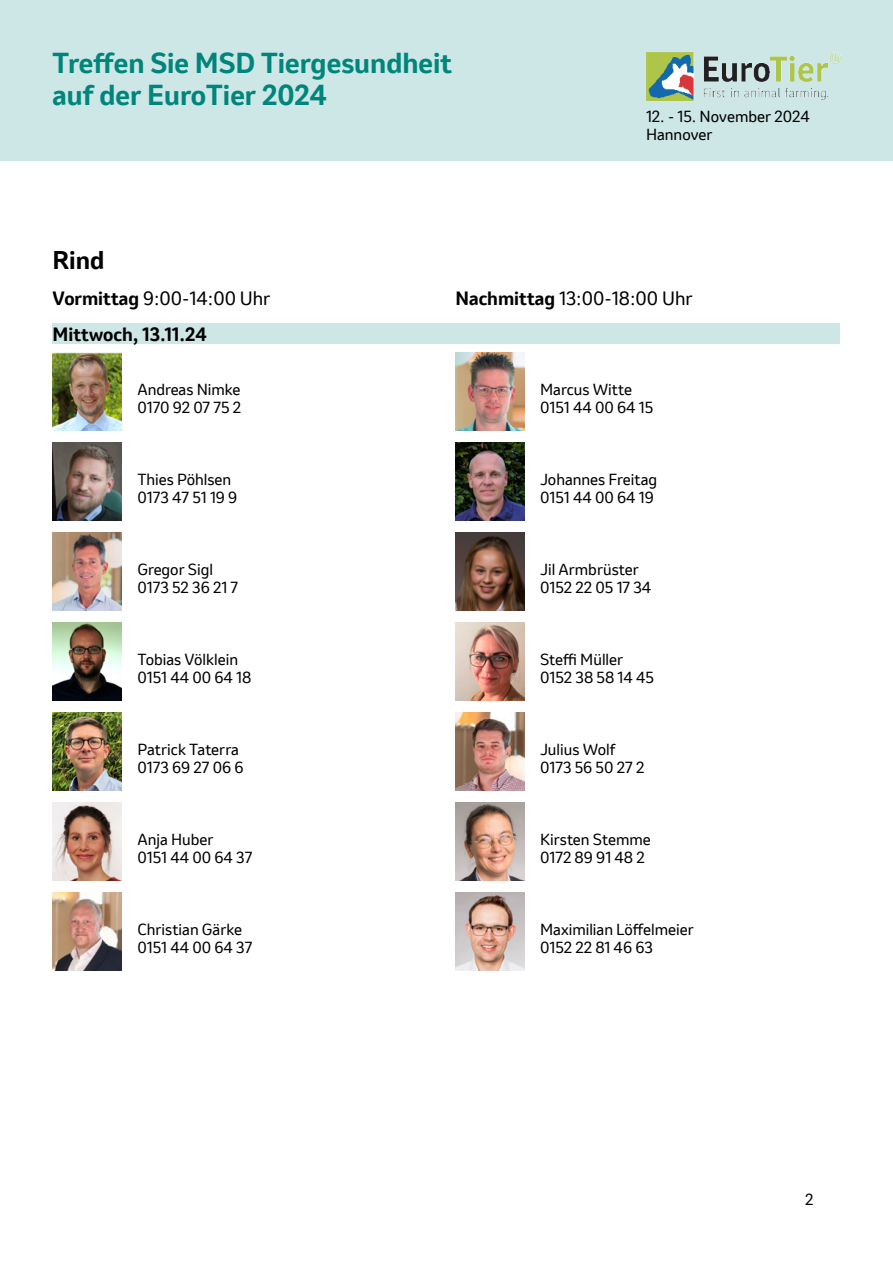
<style>
.page{position:relative;width:893px;height:1263px;background:#fff}
.page>*{position:absolute;margin:0;border:0;box-sizing:border-box;transform-origin:0 0}
.t1{font:700 27px/32.4px "Invention";color:#00857c}
.t2{font:700 24px "Invention";color:#000}
.t3{font:18px "Invention";color:#000}
.t4{font:700 18px "Invention";color:#000}
.t5{font:15px/18px "Invention";color:#000}
.s1{font-weight:700}
</style>
<div class="page">
<div style="left:0;top:0;width:893px;height:160px;background:#cce7e5"></div>
<img style="left:646px;top:53px;width:194px;height:47px">
<img style="left:52px;top:352px;width:70px;height:78px">
<img style="left:52px;top:443px;width:70px;height:77px">
<img style="left:52px;top:532px;width:70px;height:78px">
<img style="left:52px;top:622px;width:70px;height:78px">
<img style="left:52px;top:713px;width:70px;height:77px">
<img style="left:52px;top:802px;width:70px;height:79px">
<img style="left:52px;top:893px;width:70px;height:78px">
<img style="left:455px;top:352px;width:69px;height:78px">
<img style="left:455px;top:443px;width:69px;height:77px">
<img style="left:455px;top:532px;width:69px;height:78px">
<img style="left:455px;top:622px;width:69px;height:78px">
<img style="left:455px;top:713px;width:69px;height:77px">
<img style="left:455px;top:802px;width:69px;height:79px">
<img style="left:455px;top:893px;width:69px;height:78px">
<div style="left:52px;top:323px;width:788px;height:21px;background:#cce7e5"></div>
<h1 class="t1" style="left:52px;top:47px;width:401px">Treffen Sie MSD Tiergesundheit auf der EuroTier 2024</h1>
<p class="t5" style="left:646px;top:108px;width:165px">12. - 15. November 2024<br>Hannover</p>
<h2 class="t2" style="left:52px;top:242px;width:54px">Rind</h2>
<p class="t3" style="left:52px;top:285px;width:220px"><span class="s1">Vormittag</span> 9:00-14:00 Uhr</p>
<p class="t3" style="left:455px;top:285px;width:239px"><span class="s1">Nachmittag</span> 13:00-18:00 Uhr</p>
<p class="t4" style="left:52px;top:321px;width:156px">Mittwoch, 13.11.24</p>
<p class="t5" style="left:137px;top:380px;width:105px">Andreas Nimke<br>0170 92 07 75 2</p>
<p class="t5" style="left:540px;top:380px;width:115px">Marcus Witte<br>0151 44 00 64 15</p>
<p class="t5" style="left:137px;top:470px;width:101px">Thies Pöhlsen<br>0173 47 51 19 9</p>
<p class="t5" style="left:540px;top:470px;width:119px">Johannes Freitag<br>0151 44 00 64 19</p>
<p class="t5" style="left:137px;top:560px;width:102px">Gregor Sigl<br>0173 52 36 21 7</p>
<p class="t5" style="left:540px;top:560px;width:113px">Jil Armbrüster<br>0152 22 05 17 34</p>
<p class="t5" style="left:137px;top:650px;width:116px">Tobias Völklein<br>0151 44 00 64 18</p>
<p class="t5" style="left:540px;top:650px;width:115px">Steffi Müller<br>0152 38 58 14 45</p>
<p class="t5" style="left:137px;top:740px;width:108px">Patrick Taterra<br>0173 69 27 06 6</p>
<p class="t5" style="left:540px;top:740px;width:106px">Julius Wolf<br>0173 56 50 27 2</p>
<p class="t5" style="left:137px;top:830px;width:116px">Anja Huber<br>0151 44 00 64 37</p>
<p class="t5" style="left:540px;top:830px;width:112px">Kirsten Stemme<br>0172 89 91 48 2</p>
<p class="t5" style="left:137px;top:920px;width:116px">Christian Gärke<br>0151 44 00 64 37</p>
<p class="t5" style="left:540px;top:920px;width:155px">Maximilian Löffelmeier<br>0152 22 81 46 63</p>
<p class="t5" style="left:805px;top:1190px;width:10px">2</p>
</div>
